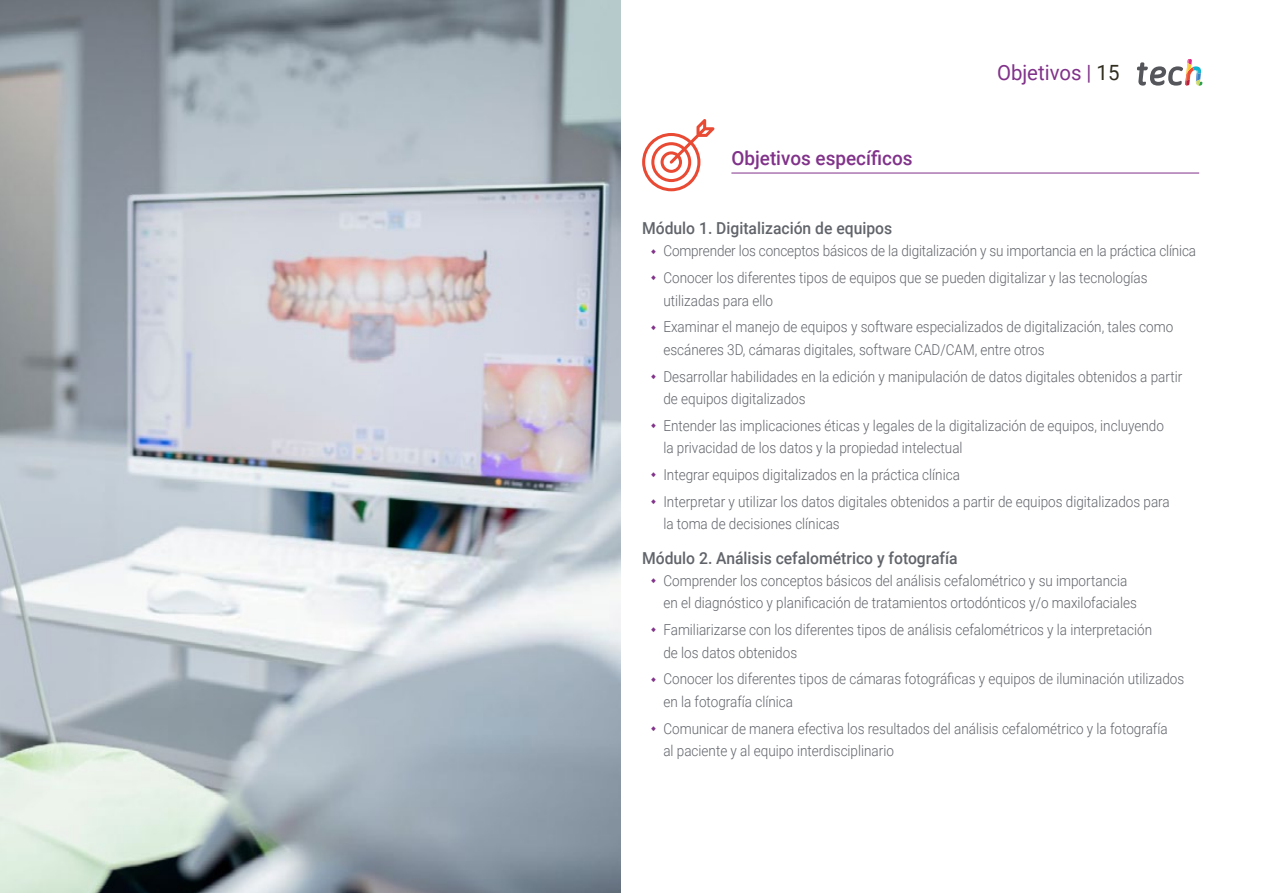
<style>
.page{position:relative;width:1263px;height:893px;background:#fff}
.page>*{position:absolute;margin:0;border:0;box-sizing:border-box;transform-origin:0 0}
.t1{font:21px "Roboto";color:#81328a}
.t2{font:500 19.5px "Roboto";color:#81328a}
.t3{font:500 16.5px "Roboto";color:#61646a;scale:.95 1}
.t4{font:300 15px/26.7px "Roboto";color:#61646a;scale:.9 1}
.s1{color:#312e20}
</style>
<div class="page">
<hr style="left:731px;top:173px;width:468px;height:1px;background:#81328a">
<svg style="left:1137px;top:59px;width:65px;height:27px"></svg>
<img style="left:0;top:0;width:621px;height:893px">
<svg style="left:642px;top:119px;width:72px;height:72px"></svg>
<h2 class="t2" style="left:731px;top:144px;width:183px">Objetivos específicos</h2>
<h1 class="t1" style="left:997px;top:57px;width:124px">Objetivos | <span class="s1">15</span></h1>
<p class="t3" style="left:642px;top:216px;width:265px">Módulo 1. Digitalización de equipos</p>
<p class="t4" style="left:663px;top:237px;width:593px">Comprender los conceptos básicos de la digitalización y su importancia en la práctica clínica<br>Conocer los diferentes tipos de equipos que se pueden digitalizar y las tecnologías</p>
<p class="t4" style="left:663px;top:286px;width:568px">utilizadas para ello<br>Examinar el manejo de equipos y software especializados de digitalización, tales como</p>
<p class="t4" style="left:663px;top:336px;width:578px">escáneres 3D, cámaras digitales, software CAD/CAM, entre otros<br>Desarrollar habilidades en la edición y manipulación de datos digitales obtenidos a partir</p>
<p class="t4" style="left:663px;top:385px;width:558px">de equipos digitalizados<br>Entender las implicaciones éticas y legales de la digitalización de equipos, incluyendo</p>
<p class="t4" style="left:663px;top:434px;width:564px">la privacidad de los datos y la propiedad intelectual<br>Integrar equipos digitalizados en la práctica clínica<br>Interpretar y utilizar los datos digitales obtenidos a partir de equipos digitalizados para</p>
<p class="t4" style="left:663px;top:510px;width:197px">la toma de decisiones clínicas</p>
<p class="t3" style="left:642px;top:546px;width:334px">Módulo 2. Análisis cefalométrico y fotografía</p>
<p class="t4" style="left:663px;top:569px;width:528px;line-height:22.5px">Comprender los conceptos básicos del análisis cefalométrico y su importancia en el diagnóstico y planificación de tratamientos ortodónticos y/o maxilofaciales</p>
<p class="t4" style="left:663px;top:618px;width:544px;line-height:22.5px">Familiarizarse con los diferentes tipos de análisis cefalométricos y la interpretación de los datos obtenidos</p>
<p class="t4" style="left:663px;top:667px;width:580px;line-height:22.5px">Conocer los diferentes tipos de cámaras fotográficas y equipos de iluminación utilizados en la fotografía clínica</p>
<p class="t4" style="left:663px;top:717px;width:562px;line-height:22.5px">Comunicar de manera efectiva los resultados del análisis cefalométrico y la fotografía al paciente y al equipo interdisciplinario</p>
</div>
